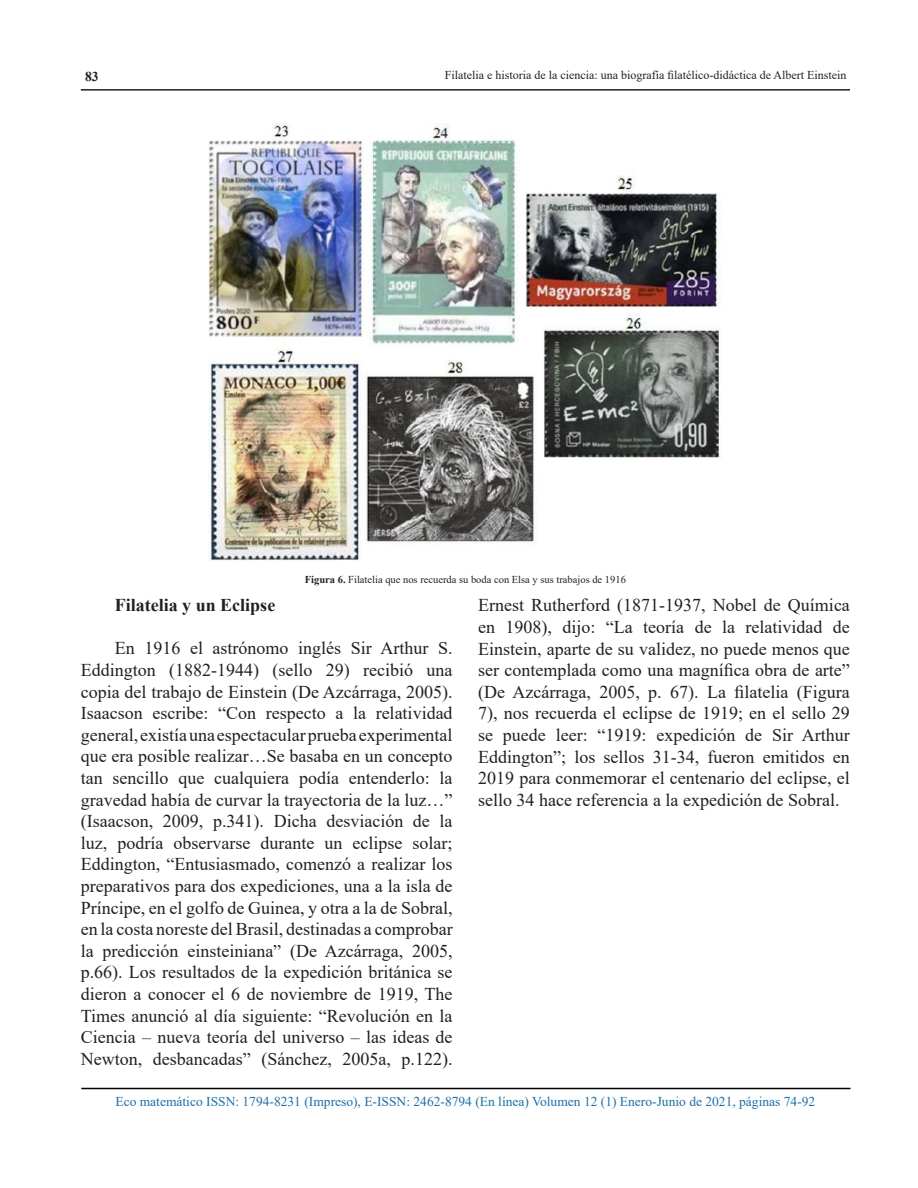
<style>
.page{position:relative;width:918px;height:1188px;background:#fff}
.page>*{position:absolute;margin:0;border:0;box-sizing:border-box;transform-origin:0 0}
.t1{font:18px/21.6px "Times New Roman";color:#231f20;text-align:justify}
.t2{font:700 18px "Times New Roman";color:#231f20}
.t3{font:13.5px "Times New Roman";color:#1c6fa7}
.t4{font:700 13.5px "Times New Roman";color:#231f20}
.t5{font:12px "Times New Roman";color:#231f20}
.t6{font:10.5px "Times New Roman";color:#231f20}
.s1{font-weight:700}
</style>
<div class="page">
<hr style="left:81px;top:1088px;width:769px;height:1px;background:#000001">
<hr style="left:81px;top:89px;width:769px;height:2px;background:#231f20">
<img style="left:208px;top:123px;width:513px;height:437px">
<p class="t4" style="left:85px;top:67px;width:15px">83</p>
<p class="t5" style="left:445px;top:66px;width:403px">Filatelia e historia de la ciencia: una biografía filatélico-didáctica de Albert Einstein</p>
<p class="t6" style="left:305px;top:573px;width:323px"><span class="s1">Figura 6.</span> Filatelia que nos recuerda su boda con Elsa y sus trabajos de 1916</p>
<p class="t2" style="left:115px;top:592px;width:162px">Filatelia y un Eclipse</p>
<p class="t1" style="left:81px;top:637px;width:373px;text-indent:34px">En 1916 el astrónomo inglés Sir Arthur S.<br>Eddington (1882-1944) (sello 29) recibió una copia del trabajo de Einstein (De Azcárraga, 2005).<br>Isaacson escribe: “Con respecto a la relatividad general, existía una espectacular prueba experimental que era posible realizar…Se basaba en un concepto tan sencillo que cualquiera podía entenderlo: la gravedad había de curvar la trayectoria de la luz…” (Isaacson, 2009, p.341). Dicha desviación de la luz, podría observarse durante un eclipse solar; Eddington, “Entusiasmado, comenzó a realizar los preparativos para dos expediciones, una a la isla de Príncipe, en el golfo de Guinea, y otra a la de Sobral, en la costa noreste del Brasil, destinadas a comprobar la predicción einsteiniana” (De Azcárraga, 2005, p.66). Los resultados de la expedición británica se dieron a conocer el 6 de noviembre de 1919, The Times anunció al día siguiente: “Revolución en la Ciencia – nueva teoría del universo – las ideas de Newton, desbancadas” (Sánchez, 2005a, p.122).</p>
<p class="t1" style="left:478px;top:594px;width:373px">Ernest Rutherford (1871-1937, Nobel de Química en 1908), dijo: “La teoría de la relatividad de Einstein, aparte de su validez, no puede menos que ser contemplada como una magnífica obra de arte” (De Azcárraga, 2005, p. 67). La filatelia (Figura 7), nos recuerda el eclipse de 1919; en el sello 29 se puede leer: “1919: expedición de Sir Arthur Eddington”; los sellos 31-34, fueron emitidos en 2019 para conmemorar el centenario del eclipse, el sello 34 hace referencia a la expedición de Sobral.</p>
<p class="t3" style="left:115px;top:1092px;width:701px">Eco matemático ISSN: 1794-8231 (Impreso), E-ISSN: 2462-8794 (En línea) Volumen 12 (1) Enero-Junio de 2021, páginas 74-92</p>
</div>
